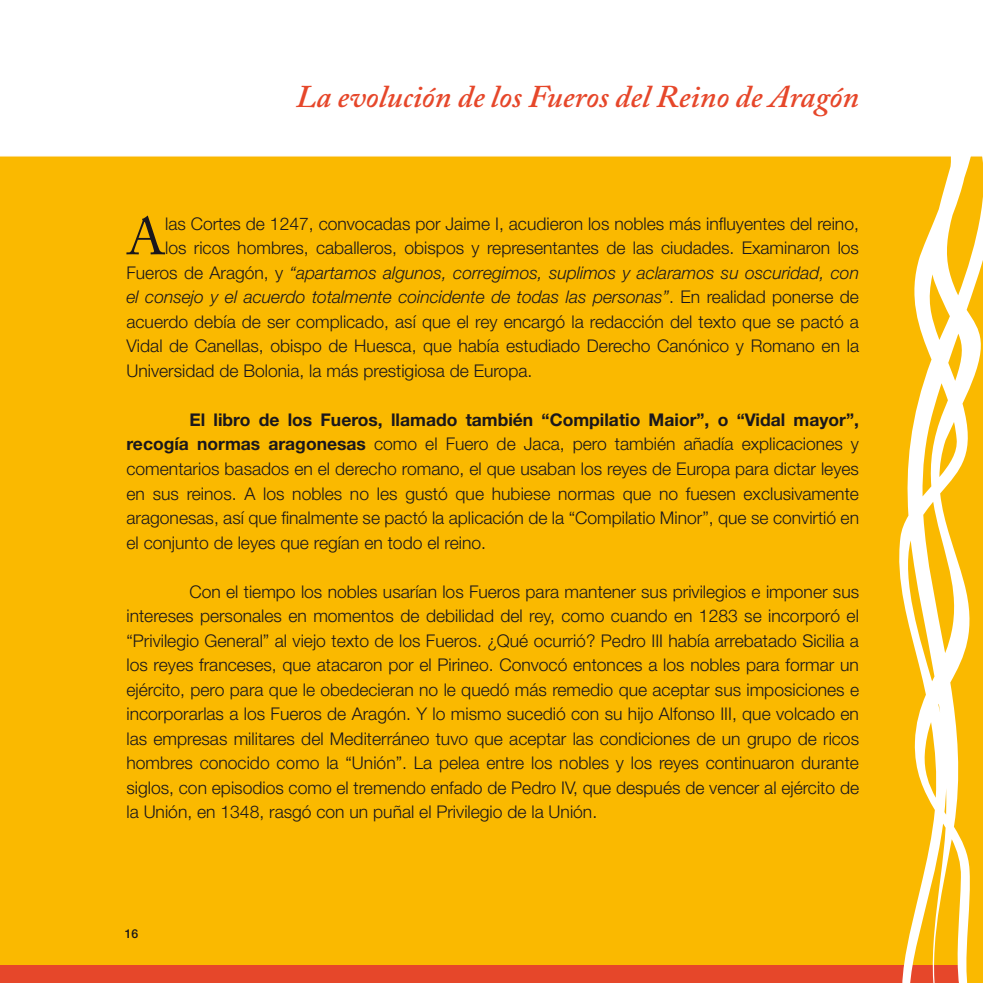
<style>
.page{position:relative;width:983px;height:983px;background:#fff}
.page>*{position:absolute;margin:0;border:0;box-sizing:border-box;transform-origin:0 0}
.t1{font:51.98px "Adobe Caslon Pro";color:#1a171c}
.t2{font:italic 600 31.5px "Adobe Caslon Pro";color:#e6472a}
.t3{font:300 17.5px/24.5px "Helvetica Neue";color:#1a171c;text-align:justify}
.t4{font:italic 300 17.5px "Helvetica Neue";color:#1a171c}
.t5{font:500 12.25px "Helvetica Neue";color:#1a171c}
.s1{font-style:normal}
.s2{font-weight:700}
</style>
<div class="page">
<div style="left:0;top:156px;width:882px;height:808px;background:#fab900"></div>
<div style="left:0;top:964px;width:965px;height:18px;background:#e6472a"></div>
<svg style="left:882px;top:156px;width:101px;height:826px;fill:#fab900"></svg>
<h2 class="t2" style="left:296px;top:84px;width:564px">La evolución de los Fueros del Reino de Aragón</h2>
<h1 class="t1" style="left:126px;top:213px;width:40px">A</h1>
<p class="t3" style="left:165px;top:213px;width:695px">las Cortes de 1247, convocadas por Jaime I, acudieron los nobles más influyentes del reino,</p>
<p class="t3" style="left:165px;top:237px;width:695px">los ricos hombres, caballeros, obispos y representantes de las ciudades. Examinaron los</p>
<p class="t4" style="left:126px;top:266px;width:734px"><span class="s1">Fueros de Aragón, y</span> “apartamos algunos, corregimos, suplimos y aclaramos su oscuridad, con</p>
<p class="t4" style="left:126px;top:291px;width:734px">el consejo y el acuerdo totalmente coincidente de todas las personas”<span class="s1">. En realidad ponerse de</span></p>
<p class="t3" style="left:126px;top:311px;width:734px">acuerdo debía de ser complicado, así que el rey encargó la redacción del texto que se pactó a</p>
<p class="t3" style="left:126px;top:335px;width:734px">Vidal de Canellas, obispo de Huesca, que había estudiado Derecho Canónico y Romano en la</p>
<p class="t3" style="left:126px;top:360px;width:407px">Universidad de Bolonia, la más prestigiosa de Europa.</p>
<p class="t3" style="left:126px;top:409px;width:734px;text-indent:63px"><span class="s2">El libro de los Fueros, llamado también “Compilatio Maior”, o “Vidal mayor”, recogía normas aragonesas</span> como el Fuero de Jaca, pero también añadía explicaciones y comentarios basados en el derecho romano, el que usaban los reyes de Europa para dictar leyes en sus reinos. A los nobles no les gustó que hubiese normas que no fuesen exclusivamente aragonesas, así que finalmente se pactó la aplicación de la “Compilatio Minor”, que se convirtió en el conjunto de leyes que regían en todo el reino.</p>
<p class="t3" style="left:126px;top:580px;width:734px;text-indent:63px">Con el tiempo los nobles usarían los Fueros para mantener sus privilegios e imponer sus intereses personales en momentos de debilidad del rey, como cuando en 1283 se incorporó el “Privilegio General” al viejo texto de los Fueros. ¿Qué ocurrió? Pedro III había arrebatado Sicilia a los reyes franceses, que atacaron por el Pirineo. Convocó entonces a los nobles para formar un ejército, pero para que le obedecieran no le quedó más remedio que aceptar sus imposiciones e incorporarlas a los Fueros de Aragón. Y lo mismo sucedió con su hijo Alfonso III, que volcado en las empresas militares del Mediterráneo tuvo que aceptar las condiciones de un grupo de ricos hombres conocido como la “Unión”. La pelea entre los nobles y los reyes continuaron durante siglos, con episodios como el tremendo enfado de Pedro IV, que después de vencer al ejército de la Unión, en 1348, rasgó con un puñal el Privilegio de la Unión.</p>
<p class="t5" style="left:125px;top:928px;width:15px">16</p>
</div>
